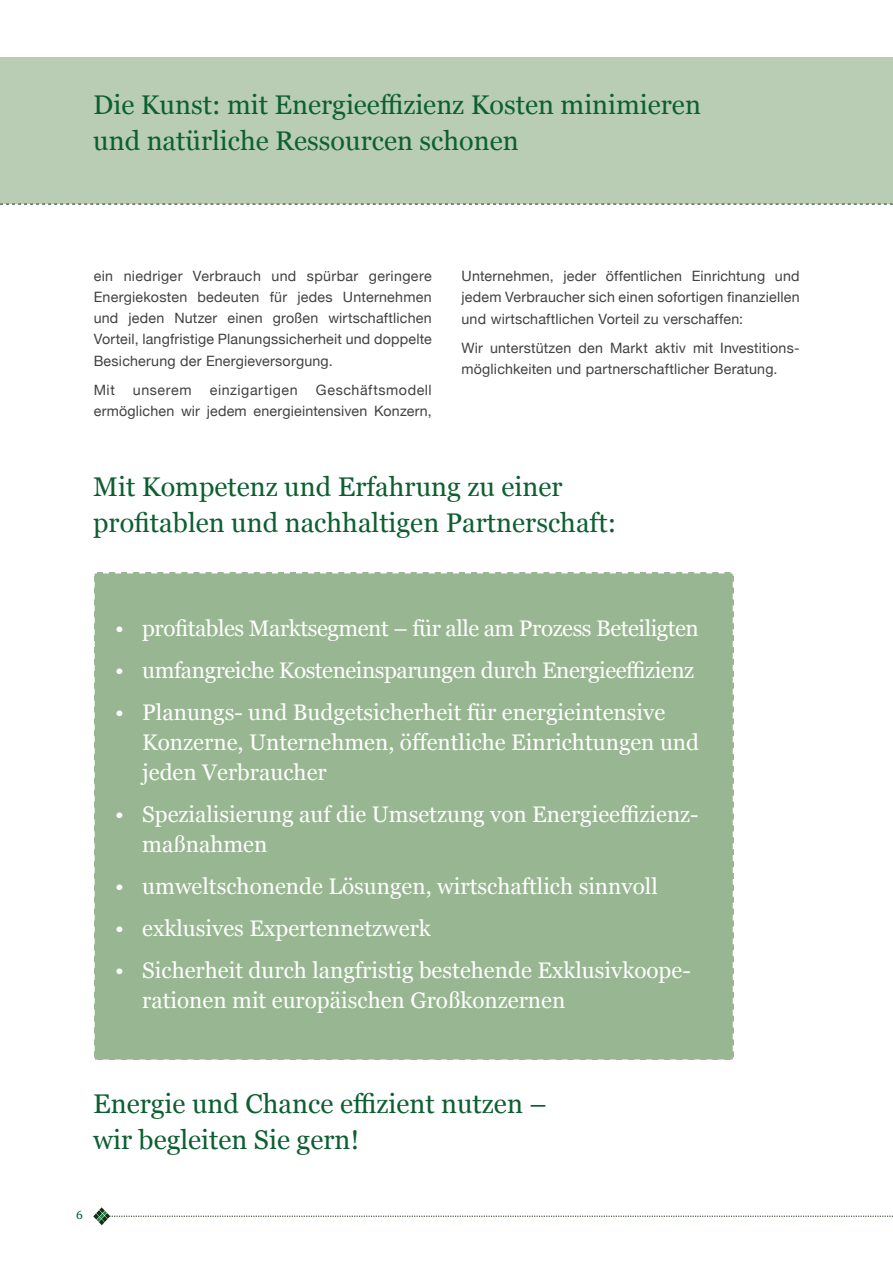
<style>
.page{position:relative;width:893px;height:1263px;background:#fff}
.page>*{position:absolute;margin:0;border:0;box-sizing:border-box;transform-origin:0 0}
.t1{font:27px/36px "Georgia";color:#0d5f31}
.t2{font:22.5px/30px "Georgia";color:#fff}
.t3{font:22.5px "Georgia";letter-spacing:-.02em;color:#fff}
.t4{font:14.25px/21px "Helvetica Neue";letter-spacing:.015em;color:#414042;text-align:justify}
.t5{font:14.25px "Helvetica Neue";letter-spacing:.04em;color:#414042}
.t6{font:12px "Georgia";color:#0d5f31}
</style>
<div class="page">
<svg style="left:93px;top:1207px;width:800px;height:18px"></svg>
<div style="left:0;top:57px;width:893px;height:147px;background:#b8cdb4"></div>
<svg style="left:0;top:204px;width:893px;height:1px"></svg>
<div style="left:94px;top:572px;width:640px;height:488px;background:#98b691"></div>
<h1 class="t1" style="left:93px;top:86px;width:609px">Die Kunst: mit Energieeffizienz Kosten minimieren und natürliche Ressourcen schonen</h1>
<p class="t4" style="left:94px;top:267px;width:340px">ein niedriger Verbrauch und spürbar geringere Energiekosten bedeuten für jedes Unternehmen und jeden Nutzer einen großen wirtschaftlichen Vorteil, langfristige Planungssicherheit und doppelte Besicherung der Energieversorgung.</p>
<p class="t4" style="left:94px;top:380px;width:23px">Mit</p>
<p class="t5" style="left:133px;top:380px;width:60px">unserem</p>
<p class="t5" style="left:210px;top:380px;width:89px">einzigartigen</p>
<p class="t4" style="left:94px;top:380px;width:340px;text-align:right">Geschäftsmodell<br>ermöglichen wir jedem energieintensiven Konzern,</p>
<p class="t4" style="left:462px;top:267px;width:340px">Unternehmen, jeder öffentlichen Einrichtung und jedem Verbraucher sich einen sofortigen finanziellen und wirtschaftlichen Vorteil zu verschaffen:</p>
<p class="t4" style="left:462px;top:338px;width:340px">Wir unterstützen den Markt aktiv mit Investitions&shy;möglichkeiten und partnerschaftlicher Beratung.</p>
<h1 class="t1" style="left:93px;top:468px;width:524px">Mit Kompetenz und Erfahrung zu einer profitablen und nachhaltigen Partnerschaft:</h1>
<h2 class="t3" style="left:115px;top:612px;width:585px">• profitables Marktsegment – für alle am Prozess Beteiligten</h2>
<h2 class="t3" style="left:115px;top:654px;width:580px">• umfangreiche Kosteneinsparungen durch Energieeffizienz</h2>
<h2 class="t2" style="left:142px;top:696px;width:558px;text-indent:-27px">• Planungs- und Budgetsicherheit für energieintensive<br>Konzerne, Unternehmen, öffentliche Einrichtungen und jeden Verbraucher</h2>
<h2 class="t2" style="left:142px;top:798px;width:558px;text-indent:-27px">• Spezialisierung auf die Umsetzung von Energieeffizienz&shy;maßnahmen</h2>
<h2 class="t2" style="left:115px;top:870px;width:544px">• umweltschonende Lösungen, wirtschaftlich sinnvoll</h2>
<h2 class="t2" style="left:115px;top:912px;width:317px">• exklusives Expertennetzwerk</h2>
<h2 class="t2" style="left:142px;top:954px;width:550px;text-indent:-27px">• Sicherheit durch langfristig bestehende Exklusivkoope&shy;rationen mit europäischen Großkonzernen</h2>
<h1 class="t1" style="left:93px;top:1084px;width:455px">Energie und Chance effizient nutzen – wir begleiten Sie gern!</h1>
<p class="t6" style="left:76px;top:1206px;width:8px">6</p>
</div>
